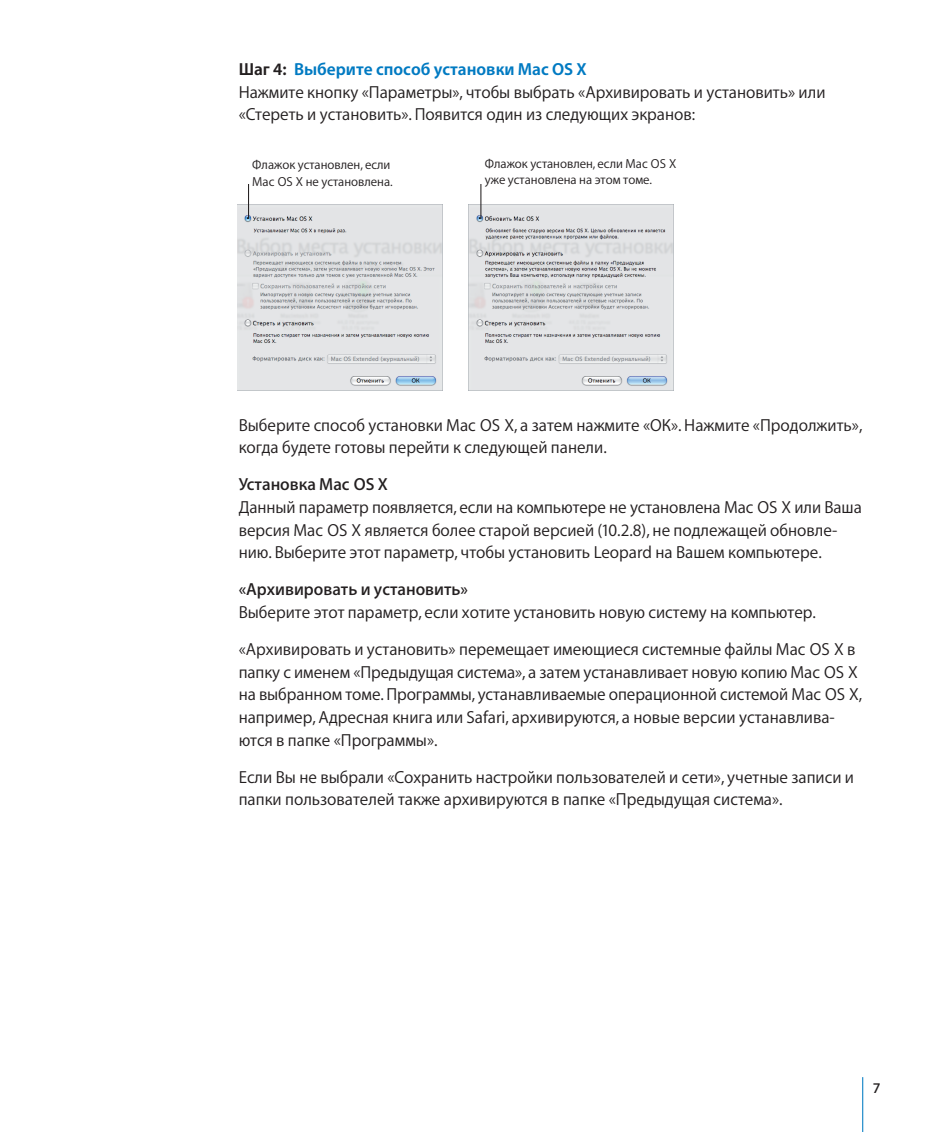
<style>
.page{position:relative;width:943px;height:1132px;background:#fff}
.page>*{position:absolute;margin:0;border:0;box-sizing:border-box;transform-origin:0 0}
.t1{font:17.5px/22.8px "Myriad Set OT Text";color:#231f20}
.t2{font:600 17.5px "Myriad Set OT";color:#231f20}
.t3{font:700 17.5px "Myriad Set OT";color:#007ac2}
.t4{font:600 14.88px "Myriad Set OT";color:#231f20}
.t5{font:13.12px/16.6px "Myriad Set OT Text";color:#231f20}
.s1{color:#231f20}
</style>
<div class="page">
<hr style="left:862px;top:1076px;width:1px;height:55px;background:#007ac2">
<img style="left:238px;top:205px;width:204px;height:185px">
<img style="left:468px;top:205px;width:205px;height:185px">
<hr style="left:480px;top:184px;width:1px;height:35px;background:#231f20">
<hr style="left:248px;top:184px;width:1px;height:35px;background:#231f20">
<p class="t3" style="left:239px;top:62px;width:349px"><span class="s1">Шаг 4:</span> Выберите способ установки Mac OS X</p>
<p class="t1" style="left:239px;top:82px;width:588px">Нажмите кнопку «Параметры», чтобы выбрать «Архивировать и установить» или «Стереть и установить». Появится один из следующих экранов:</p>
<p class="t5" style="left:485px;top:156px;width:193px">Флажок установлен, если Mac OS X уже установлена на этом томе.</p>
<p class="t5" style="left:252px;top:157px;width:142px">Флажок установлен, если<br>Mac OS X не установлена.</p>
<p class="t1" style="left:239px;top:414px;width:625px">Выберите способ установки Mac OS X, а затем нажмите «ОК». Нажмите «Продолжить», когда будете готовы перейти к следующей панели.</p>
<p class="t2" style="left:239px;top:477px;width:151px">Установка Mac OS Х</p>
<p class="t1" style="left:239px;top:497px;width:624px">Данный параметр появляется, если на компьютере не установлена Mac OS X или Ваша версия Mac OS X является более старой версией (10.2.8), не подлежащей обновле&shy;нию. Выберите этот параметр, чтобы установить Leopard на Вашем компьютере.</p>
<p class="t2" style="left:239px;top:582px;width:231px">«Архивировать и установить»</p>
<p class="t1" style="left:239px;top:595px;width:618px;line-height:36.8px">Выберите этот параметр, если хотите установить новую систему на компьютер. «Архивировать и установить» перемещает имеющиеся системные файлы Mac OS X в</p>
<p class="t1" style="left:239px;top:661px;width:625px">папку с именем «Предыдущая система», а затем устанавливает новую копию Mac OS X на выбранном томе. Программы, устанавливаемые операционной системой Mac OS X, например, Адресная книга или Safari, архивируются, а новые версии устанавлива&shy;ются в папке «Программы».</p>
<p class="t1" style="left:239px;top:766px;width:617px">Если Вы не выбрали «Сохранить настройки пользователей и сети», учетные записи и папки пользователей также архивируются в папке «Предыдущая система».</p>
<p class="t4" style="left:873px;top:1082px;width:9px">7</p>
</div>
